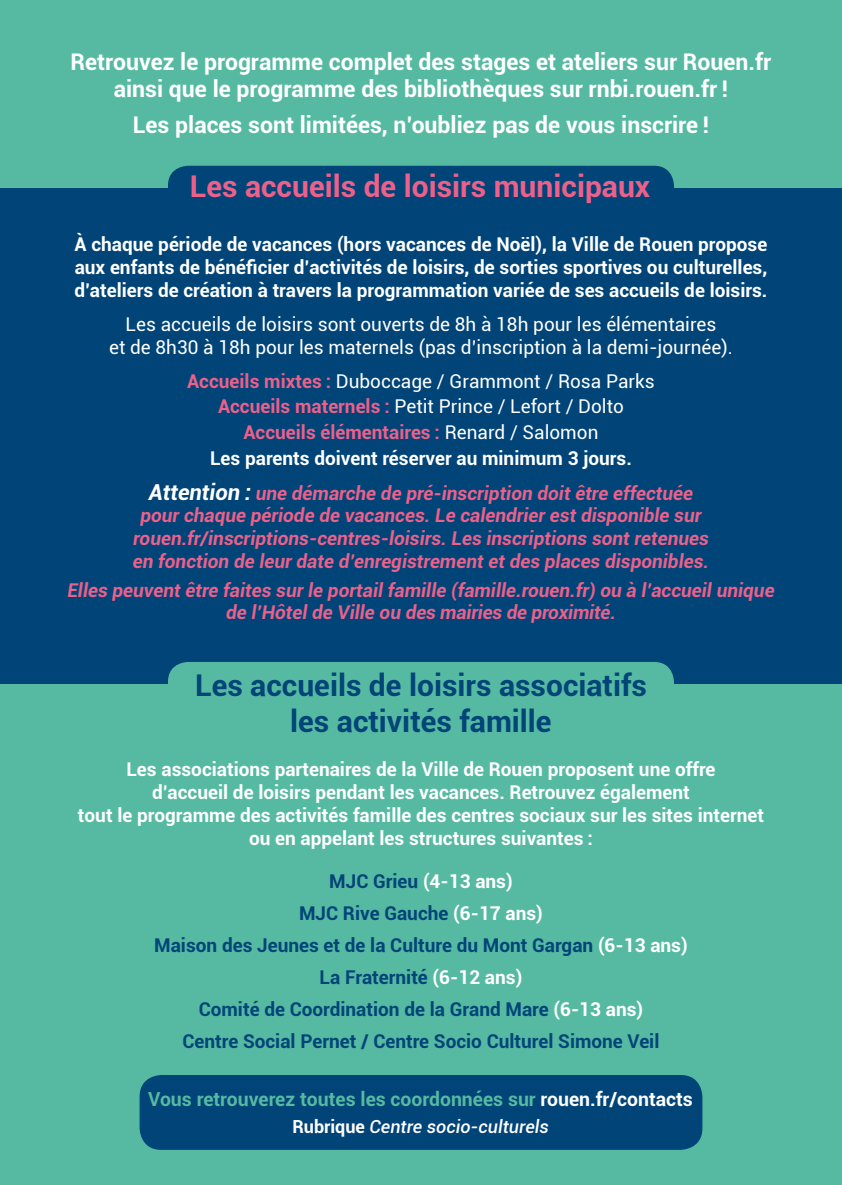
<style>
.page{position:relative;width:842px;height:1185px;background:#fff}
.page>*{position:absolute;margin:0;border:0;box-sizing:border-box;transform-origin:0 0}
.t1{font:700 30px/36px "Roboto";color:#004478;text-align:center}
.t2{font:700 30px "Roboto";color:#ec608a}
.t3{font:700 23px/27.6px "Roboto";color:#fff;text-align:center}
.t4{font:700 19.4px "Roboto";color:#56baa2}
.t5{font:700 19px/22.8px "Roboto";color:#fff;text-align:justify}
.t6{font:italic 700 19px/22.8px "Roboto";color:#ec608a;text-align:center}
.t7{font:19px/25.6px "Roboto";color:#fff;text-align:center}
.t8{font:700 19px/32px "Roboto";color:#004478;text-align:center}
.t9{font:italic 500 18px "Roboto";color:#fff}
.s1{font-weight:700;color:#ec608a}
.s2{font-weight:700}
.s3{font-size:22px;color:#fff}
.s4{color:#fff}
.s5{font-weight:700;font-style:normal}
</style>
<div class="page">
<div style="left:0;top:0;width:842px;height:202px;background:#56baa2"></div>
<div style="left:0;top:188px;width:842px;height:496px;background:#004478"></div>
<div style="left:0;top:684px;width:842px;height:501px;background:#56baa2"></div>
<div style="left:168px;top:166px;width:506px;height:44px;background:#004478;border-radius:20px"></div>
<div style="left:140px;top:1075px;width:562px;height:75px;background:#004478;border-radius:22px"></div>
<div style="left:168px;top:662px;width:506px;height:44px;background:#56baa2;border-radius:20px"></div>
<p class="t3" style="left:71px;top:47px;width:702px">Retrouvez le programme complet des stages et ateliers sur Rouen.fr ainsi que le programme des bibliothèques sur rnbi.rouen.fr !</p>
<p class="t3" style="left:133px;top:111px;width:578px">Les places sont limitées, n’oubliez pas de vous inscrire !</p>
<h1 class="t2" style="left:190px;top:165px;width:462px">Les accueils de loisirs municipaux</h1>
<p class="t5" style="left:75px;top:232px;width:694px">À chaque période de vacances (hors vacances de Noël), la Ville de Rouen propose aux enfants de bénéficier d’activités de loisirs, de sorties sportives ou culturelles, d’ateliers de création à travers la programmation variée de ses accueils de loisirs.</p>
<p class="t7" style="left:109px;top:312px;width:625px;line-height:22.8px">Les accueils de loisirs sont ouverts de 8h à 18h pour les élémentaires<br>et de 8h30 à 18h pour les maternels (pas d’inscription à la demi-journée).</p>
<p class="t7" style="left:187px;top:368px;width:469px"><span class="s1">Accueils mixtes :</span> Duboccage / Grammont / Rosa Parks <span class="s1">Accueils maternels :</span> Petit Prince / Lefort / Dolto <span class="s1">Accueils élémentaires :</span> Renard / Salomon<br><span class="s2">Les parents doivent réserver au minimum 3 jours.</span></p>
<p class="t6" style="left:133px;top:481px;width:578px"><span class="s3">Attention :</span> une démarche de pré-inscription doit être effectuée pour chaque période de vacances. Le calendrier est disponible sur rouen.fr/inscriptions-centres-loisirs. Les inscriptions sont retenues en fonction de leur date d’enregistrement et des places disponibles.</p>
<p class="t6" style="left:67px;top:578px;width:709px">Elles peuvent être faites sur le portail famille (famille.rouen.fr) ou à l’accueil unique de l’Hôtel de Ville ou des mairies de proximité.</p>
<h1 class="t1" style="left:195px;top:666px;width:453px">Les accueils de loisirs associatifs les activités famille</h1>
<p class="t5" style="left:78px;top:757px;width:687px;text-align:center">Les associations partenaires de la Ville de Rouen proposent une offre<br>d’accueil de loisirs pendant les vacances. Retrouvez également<br>tout le programme des activités famille des centres sociaux sur les sites internet ou en appelant les structures suivantes :</p>
<p class="t8" style="left:154px;top:864px;width:535px">MJC Grieu <span class="s4">(4-13 ans)<br></span>MJC Rive Gauche <span class="s4">(6-17 ans)<br></span>Maison des Jeunes et de la Culture du Mont Gargan <span class="s4">(6-13 ans)<br></span>La Fraternité <span class="s4">(6-12 ans)<br></span>Comité de Coordination de la Grand Mare <span class="s4">(6-13 ans)<br></span>Centre Social Pernet / Centre Socio Culturel Simone Veil</p>
<p class="t4" style="left:148px;top:1085px;width:546px">Vous retrouverez toutes les coordonnées sur <span class="s4">rouen.fr/contacts</span></p>
<p class="t9" style="left:292px;top:1114px;width:258px"><span class="s5">Rubrique</span> Centre socio-culturels</p>
</div>
